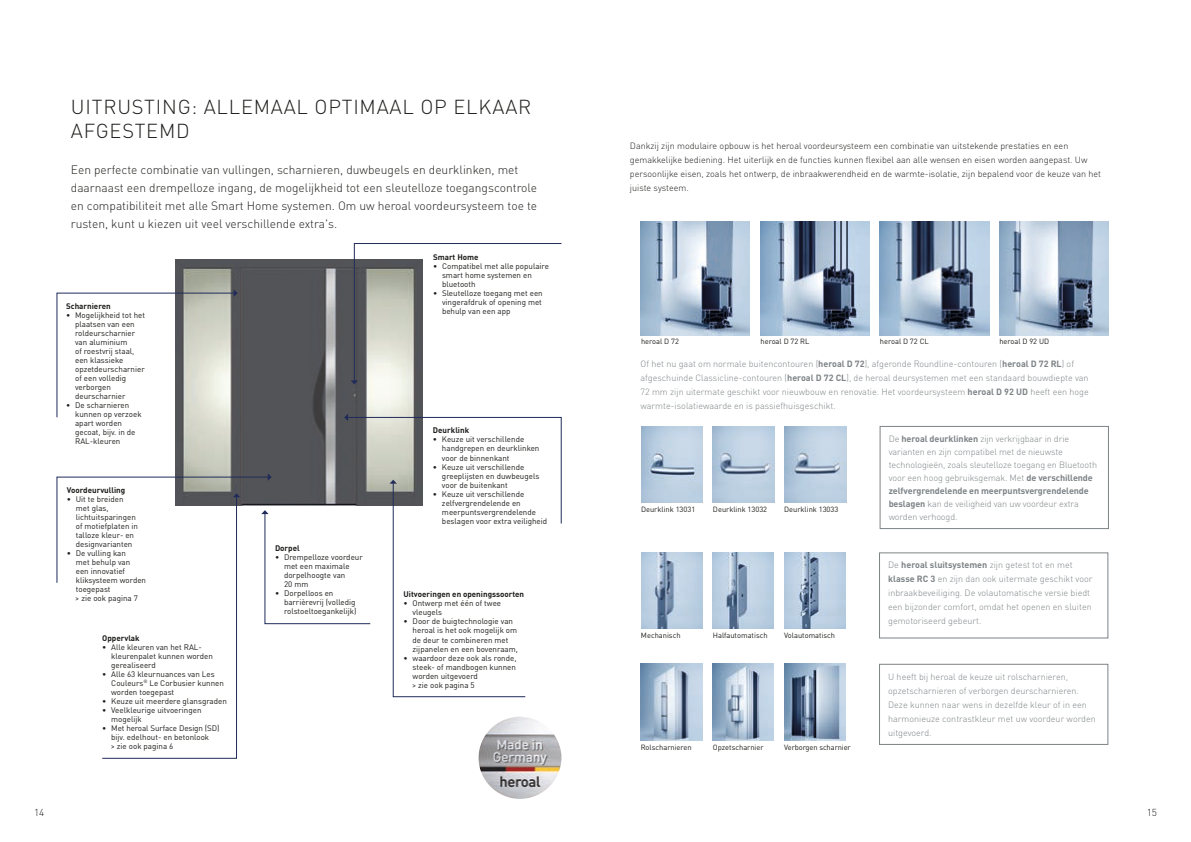
<style>
.page{position:relative;width:1191px;height:842px;background:#fff}
.page>*{position:absolute;margin:0;border:0;box-sizing:border-box;transform-origin:0 0}
.t1{font:300 20px/24px "DIN Pro";letter-spacing:.04em;color:#1d1d1b}
.t2{font:300 12px/18px "DIN Pro";color:#1d1d1b}
.t3{font:300 10px "DIN Pro";color:#1d1d1b}
.t4{font:300 9px/14px "DIN Pro";color:#7d8386}
.t5{font:300 9px/14px "DIN Pro";color:#1d1d1b}
.t6{font:8px/9px "DIN Pro";color:#1d1d1b}
.t7{font:700 8px "DIN Pro";color:#1d1d1b}
.t8{font:7.5px "DIN Pro";color:#1d1d1b}
.s1{font-weight:700}
</style>
<div class="page">
<img style="left:640px;top:222px;width:109px;height:113px">
<img style="left:760px;top:222px;width:109px;height:113px">
<img style="left:999px;top:222px;width:109px;height:113px">
<img style="left:880px;top:222px;width:109px;height:113px">
<img style="left:641px;top:664px;width:61px;height:76px">
<img style="left:784px;top:664px;width:61px;height:76px">
<img style="left:712px;top:664px;width:62px;height:76px">
<img style="left:641px;top:553px;width:61px;height:76px">
<img style="left:712px;top:553px;width:62px;height:76px">
<img style="left:784px;top:553px;width:61px;height:76px">
<img style="left:641px;top:426px;width:61px;height:76px">
<img style="left:713px;top:426px;width:61px;height:76px">
<img style="left:784px;top:426px;width:62px;height:76px">
<div style="left:880px;top:426px;width:228px;height:103px;border:1px solid #7d8386"></div>
<div style="left:879px;top:664px;width:229px;height:80px;border:1px solid #7d8386"></div>
<img style="left:478px;top:759px;width:83px;height:40px">
<svg style="left:56px;top:243px;width:506px;height:516px"></svg>
<h1 class="t1" style="left:71px;top:93px;width:462px">UITRUSTING: ALLEMAAL OPTIMAAL OP ELKAAR<br>AFGESTEMD</h1>
<p class="t2" style="left:71px;top:160px;width:468px">Een perfecte combinatie van vullingen, scharnieren, duwbeugels en deurklinken, met daarnaast een drempelloze ingang, de mogelijkheid tot een sleutelloze toegangscontrole en compatibiliteit met alle Smart Home systemen. Om uw heroal voordeursysteem toe te rusten, kunt u kiezen uit veel verschillende extra's.</p>
<p class="t7" style="left:66px;top:300px;width:46px">Scharnieren</p>
<p class="t6" style="left:75px;top:310px;width:72px;text-indent:-9px">• Mogelijkheid tot het plaatsen van een roldeurscharnier van aluminium<br>of roestvrij staal, een klassieke opzetdeurscharnier of een volledig verborgen deurscharnier</p>
<p class="t6" style="left:75px;top:400px;width:68px;text-indent:-9px">• De scharnieren kunnen op verzoek apart worden gecoat, bijv. in de<br>RAL-kleuren</p>
<p class="t7" style="left:67px;top:483px;width:60px">Voordeurvulling</p>
<p class="t6" style="left:76px;top:494px;width:64px;text-indent:-9px">• Uit te breiden met glas, lichtuitsparingen of motiefplaten in talloze kleur- en designvarianten</p>
<p class="t6" style="left:75px;top:548px;width:72px;text-indent:-9px">• De vulling kan<br>met behulp van<br>een innovatief kliksysteem worden toegepast<br>&gt; zie ook pagina 7</p>
<p class="t7" style="left:102px;top:631px;width:39px">Oppervlak</p>
<p class="t6" style="left:111px;top:642px;width:103px;text-indent:-9px">• Alle kleuren van het RAL&shy;kleurenpalet kunnen worden gerealiseerd</p>
<p class="t6" style="left:111px;top:669px;width:114px;text-indent:-9px">• Alle 63 kleurnuances van Les<br>Couleurs<sup>®</sup> Le Corbusier kunnen worden toegepast</p>
<p class="t6" style="left:102px;top:696px;width:126px">• Keuze uit meerdere glansgraden</p>
<p class="t6" style="left:111px;top:705px;width:92px;text-indent:-9px">• Veelkleurige uitvoeringen mogelijk</p>
<p class="t6" style="left:111px;top:723px;width:110px;text-indent:-9px">• Met heroal Surface Design (SD) bijv. edelhout- en betonlook<br>&gt; zie ook pagina 6</p>
<p class="t7" style="left:433px;top:251px;width:47px">Smart Home</p>
<p class="t6" style="left:442px;top:261px;width:108px;text-indent:-9px">• Compatibel met alle populaire smart home systemen en bluetooth</p>
<p class="t6" style="left:442px;top:288px;width:102px;text-align:justify;text-indent:-9px">• Sleutelloze toegang met een vingerafdruk of opening met behulp van een app</p>
<p class="t7" style="left:275px;top:541px;width:26px">Dorpel</p>
<p class="t6" style="left:284px;top:551px;width:80px;text-indent:-9px">• Drempelloze voordeur met een maximale dorpelhoogte van<br>20 mm</p>
<p class="t6" style="left:284px;top:587px;width:74px;text-indent:-9px">• Dorpelloos en barrièrevrij (volledig rolstoeltoegankelijk)</p>
<p class="t7" style="left:433px;top:424px;width:38px">Deurklink</p>
<p class="t6" style="left:442px;top:434px;width:99px;text-indent:-9px">• Keuze uit verschillende handgrepen en deurklinken voor de binnenkant</p>
<p class="t6" style="left:442px;top:461px;width:99px;text-indent:-9px">• Keuze uit verschillende greeplijsten en duwbeugels voor de buitenkant</p>
<p class="t6" style="left:442px;top:488px;width:107px;text-indent:-9px">• Keuze uit verschillende zelfvergrendelende en meerpuntsvergrendelende beslagen voor extra veiligheid</p>
<p class="t7" style="left:403px;top:588px;width:122px">Uitvoeringen en openingssoorten</p>
<p class="t6" style="left:412px;top:598px;width:90px;text-indent:-9px">• Ontwerp met één of twee vleugels</p>
<p class="t6" style="left:412px;top:616px;width:107px;text-indent:-9px">• Door de buigtechnologie van heroal is het ook mogelijk om de deur te combineren met zijpanelen en een bovenraam,</p>
<p class="t6" style="left:412px;top:652px;width:106px;text-indent:-9px">• waardoor deze ook als ronde, steek- of mandbogen kunnen worden uitgevoerd<br>&gt; zie ook pagina 5</p>
<p class="t5" style="left:630px;top:138px;width:472px">Dankzij zijn modulaire opbouw is het heroal voordeursysteem een combinatie van uitstekende prestaties en een gemakkelijke bediening. Het uiterlijk en de functies kunnen flexibel aan alle wensen en eisen worden aangepast. Uw persoonlijke eisen, zoals het ontwerp, de inbraakwerendheid en de warmte-isolatie, zijn bepalend voor de keuze van het juiste systeem.</p>
<p class="t8" style="left:641px;top:336px;width:39px">heroal D 72</p>
<p class="t8" style="left:760px;top:336px;width:50px">heroal D 72 RL</p>
<p class="t8" style="left:880px;top:336px;width:50px">heroal D 72 CL</p>
<p class="t8" style="left:999px;top:336px;width:51px">heroal D 92 UD</p>
<p class="t4" style="left:640px;top:356px;width:450px">Of het nu gaat om normale buitencontouren (<span class="s1">heroal D 72</span>), afgeronde Roundline-contouren (<span class="s1">heroal D 72 RL</span>) of afgeschuinde Classicline-contouren (<span class="s1">heroal D 72 CL</span>), de heroal deursystemen met een standaard bouwdiepte van 72 mm zijn uitermate geschikt voor nieuwbouw en renovatie. Het voordeursysteem <span class="s1">heroal D 92 UD</span> heeft een hoge warmte-isolatiewaarde en is passiefhuisgeschikt.</p>
<p class="t8" style="left:641px;top:503px;width:56px">Deurklink 13031</p>
<p class="t8" style="left:713px;top:503px;width:56px">Deurklink 13032</p>
<p class="t8" style="left:784px;top:503px;width:56px">Deurklink 13033</p>
<p class="t8" style="left:641px;top:630px;width:41px">Mechanisch</p>
<p class="t8" style="left:713px;top:630px;width:56px">Halfautomatisch</p>
<p class="t8" style="left:784px;top:630px;width:53px">Volautomatisch</p>
<p class="t8" style="left:641px;top:741px;width:52px">Rolscharnieren</p>
<p class="t8" style="left:713px;top:741px;width:52px">Opzetscharnier</p>
<p class="t8" style="left:784px;top:741px;width:68px">Verborgen scharnier</p>
<p class="t4" style="left:888px;top:431px;width:210px;line-height:13px">De <span class="s1">heroal deurklinken</span> zijn verkrijgbaar in drie varianten en zijn compatibel met de nieuwste technologieën, zoals sleutelloze toegang en Bluetooth voor een hoog gebruiksgemak. Met <span class="s1">de verschillende zelfvergrendelende en meerpuntsvergrendelende beslagen</span> kan de veiligheid van uw voordeur extra worden verhoogd.</p>
<p class="t4" style="left:888px;top:557px;width:206px">De <span class="s1">heroal sluitsystemen</span> zijn getest tot en met <span class="s1">klasse RC 3</span> en zijn dan ook uitermate geschikt voor inbraakbeveiliging. De volautomatische versie biedt een bijzonder comfort, omdat het openen en sluiten gemotoriseerd gebeurt.</p>
<p class="t4" style="left:888px;top:669px;width:209px">U heeft bij heroal de keuze uit rolscharnieren, opzetscharnieren of verborgen deurscharnieren.<br>Deze kunnen naar wens in dezelfde kleur of in een harmonieuze contrastkleur met uw voordeur worden uitgevoerd.</p>
<p class="t3" style="left:34px;top:804px;width:12px">14</p>
<p class="t3" style="left:1146px;top:804px;width:12px">15</p>
</div>
